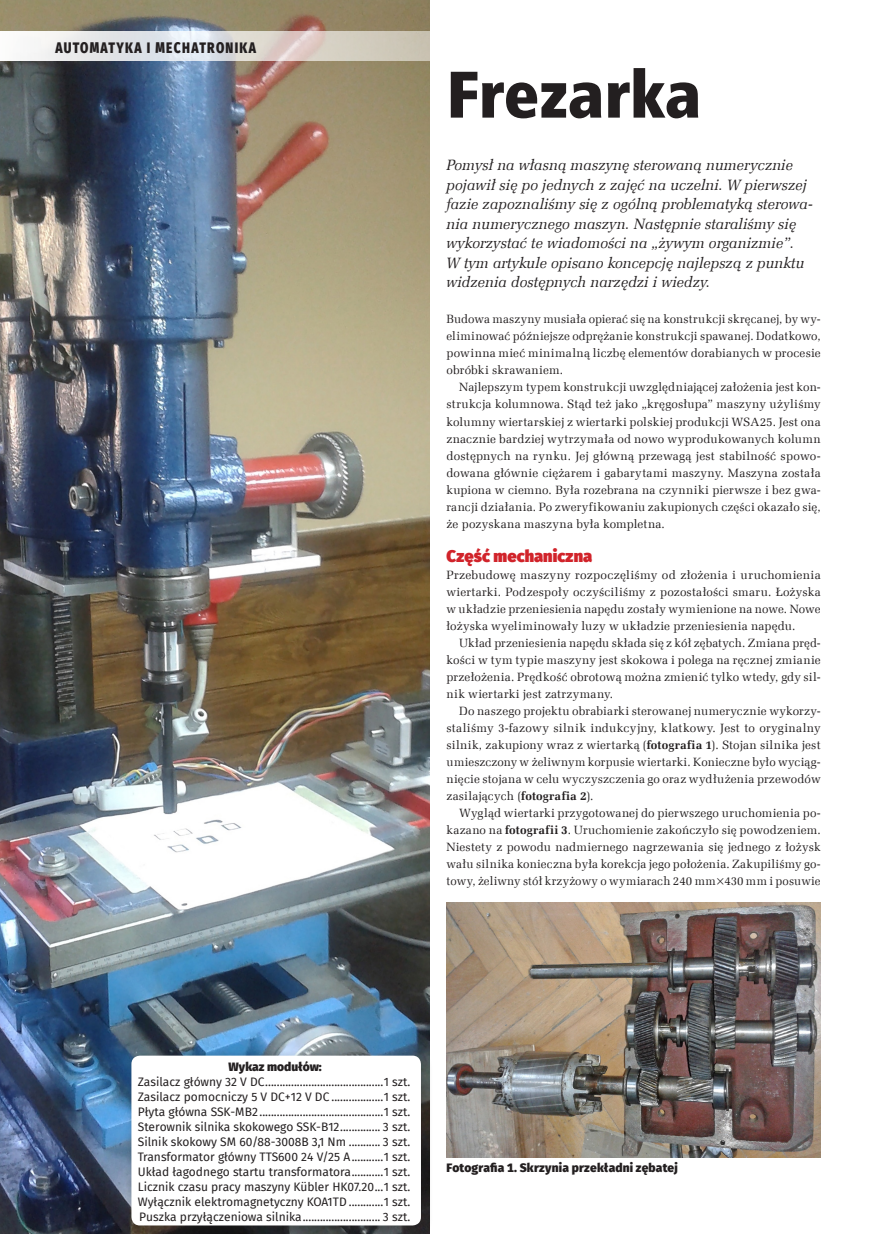
<style>
.page{position:relative;width:893px;height:1234px;background:#fff}
.page>*{position:absolute;margin:0;border:0;box-sizing:border-box;transform-origin:0 0}
._9_tytul{font:66px "Humnst 777 X Blk Cn EU";color:#231f20}
._3_Srodtytul{font:900 16.5px "Fira Sans";letter-spacing:.005em;color:#d1232a}
._2_lead_do_wszystkie{font:italic 15px/19.5px "Zapf Ellipt EU";color:#231f20}
.t1{font:800 15px "Fira Sans";letter-spacing:.11em;color:#231f20;scale:.8 1}
._1_Body{font:12px/17px "Zapf Ellipt EU";letter-spacing:.015em;color:#231f20;text-align:justify}
.t2{font:12px/15px "Fira Sans";color:#231f20;text-align:justify}
._4_Podpis{font:800 12px "Fira Sans";letter-spacing:.01em;color:#231f20}
.t3{font:300 12px "Fira Sans";color:#231f20}
.s1{font-weight:700}
</style>
<div class="page">
<img style="left:0;top:0;width:429px;height:1233px">
<svg style="left:0;top:32px;width:430px;height:29px"></svg>
<div style="left:125px;top:1049px;width:308px;height:184px;background:#231f20;opacity:.25"></div>
<div style="left:131px;top:1055px;width:290px;height:170px;background:#fff;border-radius:9px"></div>
<img style="left:446px;top:902px;width:375px;height:254px">
<p class="t1" style="left:55px;top:35px;width:252px">AUTOMATYKA I MECHATRONIKA</p>
<p class="_9_tytul" style="left:446px;top:52px;width:256px">Frezarka</p>
<p class="_2_lead_do_wszystkie" style="left:446px;top:155px;width:368px">Pomysł na własną maszynę sterowaną numerycznie pojawił się po jednych z zajęć na uczelni. W pierwszej fazie zapoznaliśmy się z ogólną problematyką sterowa&shy;nia numerycznego maszyn. Następnie staraliśmy się wykorzystać te wiadomości na „żywym organizmie”.<br>W tym artykule opisano koncepcję najlepszą z punktu widzenia dostępnych narzędzi i wiedzy.</p>
<p class="_1_Body" style="left:446px;top:311px;width:376px">Budowa maszyny musiała opierać się na konstrukcji skręcanej, by wy&shy;eliminować późniejsze odprężanie konstrukcji spawanej. Dodatkowo, powinna mieć minimalną liczbę elementów dorabianych w procesie obróbki skrawaniem.</p>
<p class="_1_Body" style="left:446px;top:379px;width:376px;text-indent:13px">Najlepszym typem konstrukcji uwzględniającej założenia jest kon&shy;strukcja kolumnowa. Stąd też jako „kręgosłupa” maszyny użyliśmy kolumny wiertarskiej z wiertarki polskiej produkcji WSA25. Jest ona znacznie bardziej wytrzymała od nowo wyprodukowanych kolumn dostępnych na rynku. Jej główną przewagą jest stabilność spowo&shy;dowana głównie ciężarem i gabarytami maszyny. Maszyna została kupiona w ciemno. Była rozebrana na czynniki pierwsze i bez gwa&shy;rancji działania. Po zweryfikowaniu zakupionych części okazało się, że pozyskana maszyna była kompletna.</p>
<p class="_3_Srodtytul" style="left:446px;top:540px;width:147px">Część mechaniczna</p>
<p class="_1_Body" style="left:446px;top:566px;width:376px">Przebudowę maszyny rozpoczęliśmy od złożenia i uruchomienia wiertarki. Podzespoły oczyściliśmy z pozostałości smaru. Łożyska w układzie przeniesienia napędu zostały wymienione na nowe. Nowe łożyska wyeliminowały luzy w układzie przeniesienia napędu.</p>
<p class="_1_Body" style="left:446px;top:634px;width:376px;text-indent:13px">Układ przeniesienia napędu składa się z kół zębatych. Zmiana pręd&shy;kości w tym typie maszyny jest skokowa i polega na ręcznej zmianie przełożenia. Prędkość obrotową można zmienić tylko wtedy, gdy sil&shy;nik wiertarki jest zatrzymany.</p>
<p class="_1_Body" style="left:446px;top:702px;width:376px;text-indent:13px">Do naszego projektu obrabiarki sterowanej numerycznie wykorzy&shy;staliśmy 3-fazowy silnik indukcyjny, klatkowy. Jest to oryginalny silnik, zakupiony wraz z wiertarką (<span class="s1">fotografia 1</span>). Stojan silnika jest umieszczony w żeliwnym korpusie wiertarki. Konieczne było wyciąg&shy;nięcie stojana w celu wyczyszczenia go oraz wydłużenia przewodów zasilających (<span class="s1">fotografia 2</span>).</p>
<p class="_1_Body" style="left:446px;top:804px;width:376px;text-indent:13px">Wygląd wiertarki przygotowanej do pierwszego uruchomienia po&shy;kazano na <span class="s1">fotografii 3</span>. Uruchomienie zakończyło się powodzeniem.<br>Niestety z powodu nadmiernego nagrzewania się jednego z łożysk wału silnika konieczna była korekcja jego położenia. Zakupiliśmy go&shy;towy, żeliwny stół krzyżowy o wymiarach 240 mm×430 mm i posuwie</p>
<p class="_4_Podpis" style="left:229px;top:1055px;width:95px">Wykaz modułów:</p>
<p class="t2" style="left:138px;top:1073px;width:274px">Zasilacz główny 32 V DC.........................................1 szt.<br>Zasilacz pomocniczy 5 V DC+12 V DC ..................1 szt.<br>Płyta główna SSK-MB2 ...........................................1 szt.<br>Sterownik silnika skokowego SSK-B12.............. 3 szt.<br>Silnik skokowy SM 60/88-3008B 3,1 Nm ........... 3 szt.<br>Transformator główny TTS600 24 V/25 A...........1 szt.<br>Układ łagodnego startu transformatora...........1 szt.<br>Licznik czasu pracy maszyny Kübler HK07.20...1 szt.<br>Wyłącznik elektromagnetyczny KOA1TD ............1 szt.<br>Puszka przyłączeniowa silnika........................... 3 szt.</p>
<p class="t3" style="left:98px;top:1193px;width:179px">ELEKTRONIKA PRAKTYCZNA 5/2017</p>
<p class="_4_Podpis" style="left:446px;top:1156px;width:233px">Fotografia 1. Skrzynia przekładni zębatej</p>
</div>
